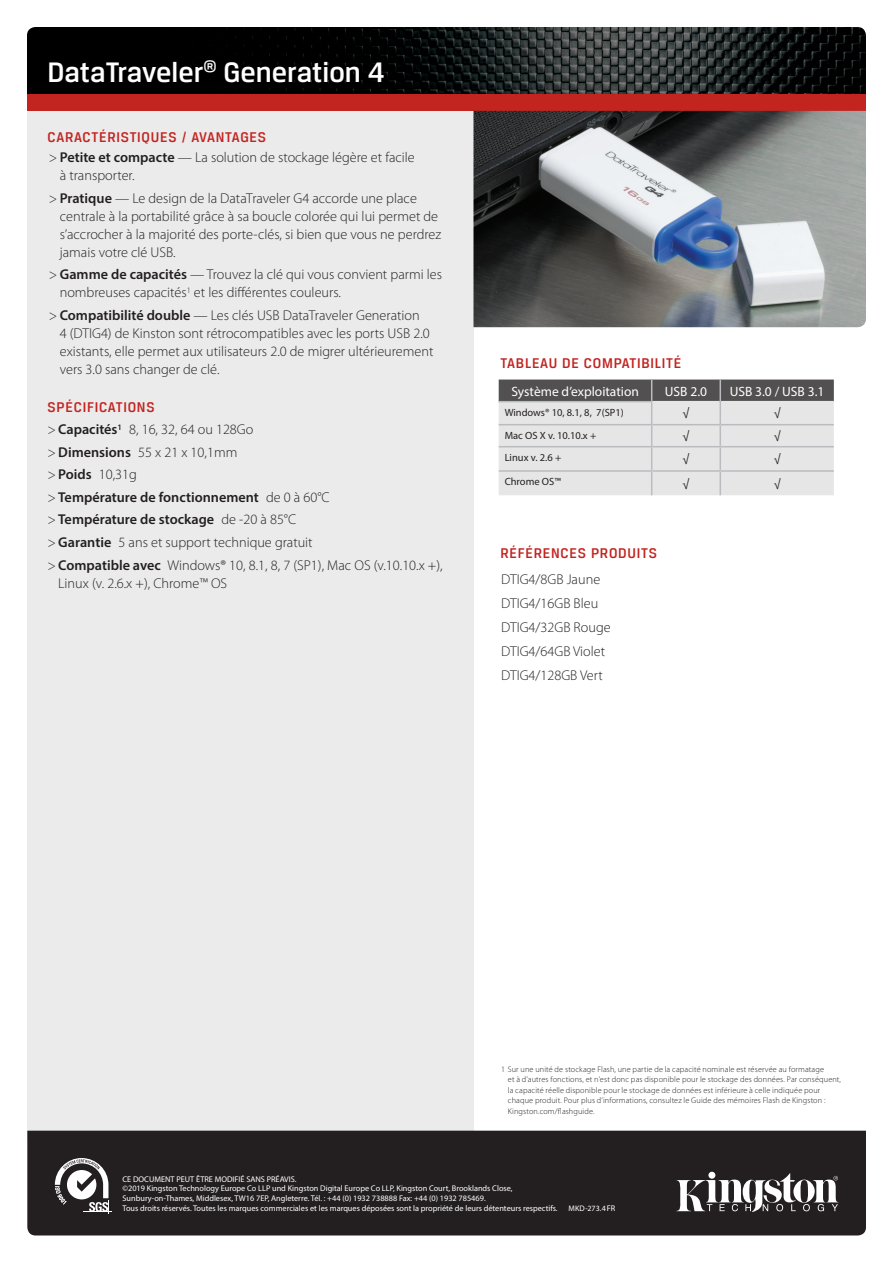
<style>
.page{position:relative;width:893px;height:1263px;background:#fff}
.page>*{position:absolute;margin:0;border:0;box-sizing:border-box;transform-origin:0 0}
.t1{font:500 30px "Breuer Text";color:#fff}
.t2{font:500 15px "Breuer Text";letter-spacing:.05em;color:#c22420}
.t3{font:300 14.25px/18px "Myriad Pro";color:#231f20}
.t4{font:13.5px "Myriad Pro";color:#fff}
.t5{font:12px "Myriad Pro";color:#231f20}
.t6{font:10.5px "Myriad Pro";color:#231f20}
.t7{font:300 8.25px/10.5px "Myriad Pro";letter-spacing:.015em;color:#231f20}
.t8{font:8.25px/9.8px "Myriad Pro";color:#fff}
.t9{font:7.95px "Myriad Pro";letter-spacing:.015em;color:#fff}
.s1{font-stretch:condensed}
.s2{font-weight:600}
.s3{font-size:8.25px}
</style>
<div class="page">
<div style="left:27px;top:111px;width:446px;height:1031px;background:#e6e6e7"></div>
<div style="left:27px;top:1131px;width:839px;height:104px;background:#231f20"></div>
<svg style="left:676px;top:1173px;width:162px;height:39px"></svg>
<svg style="left:55px;top:1158px;width:57px;height:56px"></svg>
<img style="left:27px;top:27px;width:839px;height:67px">
<div style="left:27px;top:94px;width:839px;height:17px;background:#c22420"></div>
<img style="left:473px;top:111px;width:393px;height:216px">
<svg style="left:499px;top:380px;width:335px;height:115px;background:#c8c8c9"></svg>
<h1 class="t1" style="left:47px;top:55px;width:339px">DataTraveler<sup>®</sup> Generation 4</h1>
<p class="t2" style="left:47px;top:129px;width:220px">CARACTÉRISTIQUES / AVANTAGES</p>
<p class="t3" style="left:60px;top:148px;width:357px;text-indent:-11px"><span class="s1">&gt;</span> <span class="s2">Petite et compacte</span> — La solution de stockage légère et facile à transporter.</p>
<p class="t3" style="left:60px;top:189px;width:383px;text-indent:-11px"><span class="s1">&gt;</span> <span class="s2">Pratique</span> — Le design de la DataTraveler G4 accorde une place centrale à la portabilité grâce à sa boucle colorée qui lui permet de s’accrocher à la majorité des porte-clés, si bien que vous ne perdrez jamais votre clé USB.</p>
<p class="t3" style="left:60px;top:265px;width:384px;text-indent:-11px"><span class="s1">&gt;</span> <span class="s2">Gamme de capacités</span> — Trouvez la clé qui vous convient parmi les nombreuses capacités<sup>1</sup> et les différentes couleurs.</p>
<p class="t3" style="left:60px;top:306px;width:375px;text-indent:-11px"><span class="s1">&gt;</span> <span class="s2">Compatibilité double</span> — Les clés USB DataTraveler Generation<br>4 (DTIG4) de Kinston sont rétrocompatibles avec les ports USB 2.0 existants, elle permet aux utilisateurs 2.0 de migrer ultérieurement vers 3.0 sans changer de clé.</p>
<p class="t2" style="left:47px;top:399px;width:109px">SPÉCIFICATIONS</p>
<p class="t3" style="left:47px;top:418px;width:397px;line-height:22.5px"><span class="s1">&gt;</span> <span class="s2">Capacités</span><sup>1</sup> 8, 16, 32, 64 ou 128Go<br><span class="s1">&gt;</span> <span class="s2">Dimensions</span> 55 x 21 x 10,1mm<br><span class="s1">&gt;</span> <span class="s2">Poids</span> 10,31g<br><span class="s1">&gt;</span> <span class="s2">Température de fonctionnement</span> de 0 à 60°C<br><span class="s1">&gt;</span> <span class="s2">Température de stockage</span> de -20 à 85°C<br><span class="s1">&gt;</span> <span class="s2">Garantie</span> 5 ans et support technique gratuit<br><span class="s1">&gt;</span> <span class="s2">Compatible avec</span> Windows® 10, 8.1, 8, 7 (SP1), Mac OS (v.10.10.x +),</p>
<p class="t3" style="left:58px;top:574px;width:170px">Linux (v. 2.6.x +), Chrome™ OS</p>
<p class="t2" style="left:500px;top:354px;width:182px">TABLEAU DE COMPATIBILITÉ</p>
<p class="t4" style="left:511px;top:383px;width:129px">Système d’exploitation</p>
<p class="t4" style="left:665px;top:383px;width:44px">USB 2.0</p>
<p class="t4" style="left:730px;top:383px;width:96px">USB 3.0 / USB 3.1</p>
<p class="t6" style="left:505px;top:406px;width:121px">Windows® 10, 8.1, 8, 7(SP1)</p>
<p class="t5" style="left:683px;top:405px;width:8px">√</p>
<p class="t5" style="left:774px;top:405px;width:8px">√</p>
<p class="t6" style="left:505px;top:429px;width:93px">Mac OS X v. 10.10.x +</p>
<p class="t5" style="left:683px;top:429px;width:8px">√</p>
<p class="t5" style="left:774px;top:429px;width:8px">√</p>
<p class="t6" style="left:505px;top:451px;width:58px">Linux v. 2.6 +</p>
<p class="t5" style="left:683px;top:452px;width:8px">√</p>
<p class="t5" style="left:774px;top:452px;width:8px">√</p>
<p class="t6" style="left:505px;top:475px;width:58px">Chrome OS™</p>
<p class="t5" style="left:683px;top:476px;width:8px">√</p>
<p class="t5" style="left:774px;top:476px;width:8px">√</p>
<p class="t2" style="left:500px;top:545px;width:158px">RÉFÉRENCES PRODUITS</p>
<p class="t3" style="left:501px;top:567px;width:111px;line-height:24px">DTIG4/8GB Jaune<br>DTIG4/16GB Bleu<br>DTIG4/32GB Rouge<br>DTIG4/64GB Violet<br>DTIG4/128GB Vert</p>
<p class="t7" style="left:508px;top:1063px;width:335px;text-indent:-7px">1 Sur une unité de stockage Flash, une partie de la capacité nominale est réservée au formatage<br>et à d’autres fonctions, et n’est donc pas disponible pour le stockage des données. Par conséquent, la capacité réelle disponible pour le stockage de données est inférieure à celle indiquée pour chaque produit. Pour plus d’informations, consultez le Guide des mémoires Flash de Kingston :<br>Kingston.com/flashguide.</p>
<p class="t8" style="left:123px;top:1174px;width:437px">CE DOCUMENT PEUT ÊTRE MODIFIÉ SANS PRÉAVIS.<br>©2019 Kingston Technology Europe Co LLP und Kingston Digital Europe Co LLP, Kingston Court, Brooklands Close, Sunbury-on-Thames, Middlesex, TW16 7EP, Angleterre. Tél. : +44 (0) 1932 738888 Fax: +44 (0) 1932 785469.<br>Tous droits réservés. Toutes les marques commerciales et les marques déposées sont la propriété de leurs détenteurs respectifs.</p>
<p class="t9" style="left:568px;top:1203px;width:48px">MKD-273.4<span class="s3">FR</span></p>
</div>
